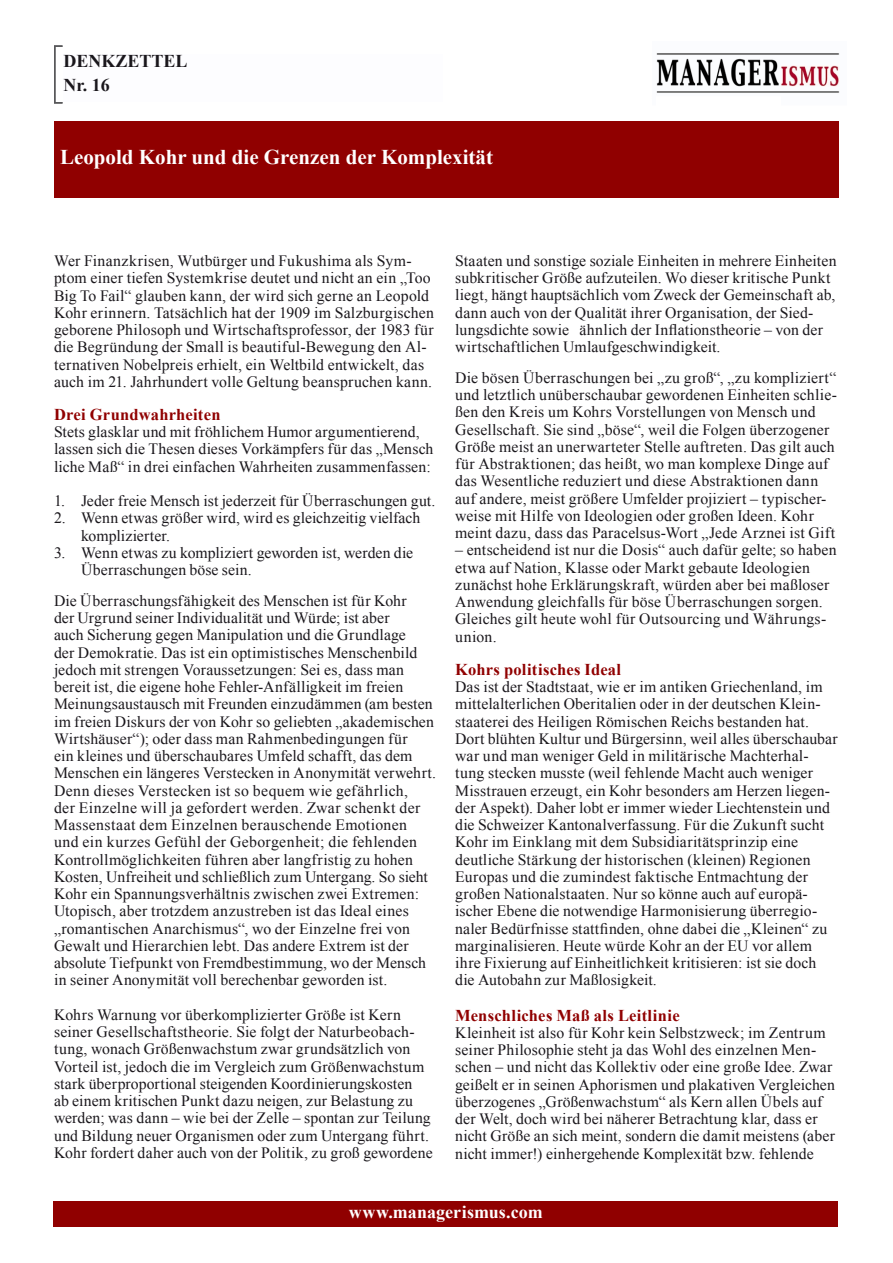
<style>
.page{position:relative;width:893px;height:1263px;background:#fff}
.page>*{position:absolute;margin:0;border:0;box-sizing:border-box;transform-origin:0 0}
.t1{font:700 27px "Times New Roman";color:#fff}
.t2{font:700 21px "Times New Roman";color:#fff}
.t3{font:700 19.5px "Times New Roman";color:#fff}
.t4{font:700 18px/24px "Times New Roman";color:#1a171c}
.t5{font:700 18px "Times New Roman";letter-spacing:.005em;color:#fff}
.t6{font:700 16.5px "Times New Roman";letter-spacing:.015em;color:#900000}
.t7{font:15.75px/17.2px "Times New Roman";letter-spacing:.01em;color:#1a171c}
</style>
<div class="page">
<div style="left:54px;top:121px;width:785px;height:77px;background:#900000"></div>
<div style="left:53px;top:1201px;width:785px;height:25px;background:#900000"></div>
<hr style="left:54px;top:47px;width:2px;height:55px;background:#58585a">
<svg style="left:54px;top:45px;width:9px;height:2px"></svg>
<svg style="left:54px;top:102px;width:9px;height:2px"></svg>
<img style="left:656px;top:53px;width:184px;height:40px">
<p class="t4" style="left:63px;top:48px;width:115px">EINSICH EN</p>
<p class="t4" style="left:63px;top:49px;width:126px">DENKZETTEL<br>Nr. 16</p>
<h1 class="t1" style="left:60px;top:140px;width:351px">Zwei Paradoxien der Führung</h1>
<h2 class="t2" style="left:60px;top:142px;width:434px">Leopold Kohr und die Grenzen der Komplexität</h2>
<p class="t7" style="left:54px;top:252px;width:382px">Wer Finanzkrisen, Wutbürger und Fukushima als Sym&shy;ptom einer tiefen Systemkrise deutet und nicht an ein „Too Big To Fail“ glauben kann, der wird sich gerne an Leopold Kohr erinnern. Tatsächlich hat der 1909 im Salzburgischen geborene Philosoph und Wirtschaftsprofessor, der 1983 für die Begründung der Small is beautiful-Bewegung den Al&shy;ternativen Nobelpreis erhielt, ein Weltbild entwickelt, das auch im 21. Jahrhundert volle Geltung beanspruchen kann.</p>
<p class="t6" style="left:54px;top:403px;width:168px">Drei Grundwahrheiten</p>
<p class="t7" style="left:54px;top:423px;width:381px">Stets glasklar und mit fröhlichem Humor argumentierend, lassen sich die Thesen dieses Vorkämpfers für das „Mensch liche Maß“ in drei einfachen Wahrheiten zusammenfassen:</p>
<p class="t7" style="left:54px;top:492px;width:383px">1. Jeder freie Mensch ist jederzeit für Überraschungen gut.</p>
<p class="t7" style="left:81px;top:509px;width:341px;text-indent:-27px">2. Wenn etwas größer wird, wird es gleichzeitig vielfach komplizierter.</p>
<p class="t7" style="left:81px;top:544px;width:334px;text-indent:-27px">3. Wenn etwas zu kompliziert geworden ist, werden die<br>Überraschungen böse sein.</p>
<p class="t7" style="left:54px;top:592px;width:383px">Die Überraschungsfähigkeit des Menschen ist für Kohr<br>der Urgrund seiner Individualität und Würde; ist aber<br>auch Sicherung gegen Manipulation und die Grundlage<br>der Demokratie. Das ist ein optimistisches Menschenbild jedoch mit strengen Voraussetzungen: Sei es, dass man bereit ist, die eigene hohe Fehler-Anfälligkeit im freien Meinungsaustausch mit Freunden einzudämmen (am besten im freien Diskurs der von Kohr so geliebten „akademischen Wirtshäuser“); oder dass man Rahmenbedingungen für<br>ein kleines und überschaubares Umfeld schafft, das dem Menschen ein längeres Verstecken in Anonymität verwehrt.<br>Denn dieses Verstecken ist so bequem wie gefährlich,<br>der Einzelne will ja gefordert werden. Zwar schenkt der Massenstaat dem Einzelnen berauschende Emotionen<br>und ein kurzes Gefühl der Geborgenheit; die fehlenden Kontrollmöglichkeiten führen aber langfristig zu hohen Kosten, Unfreiheit und schließlich zum Untergang. So sieht Kohr ein Spannungsverhältnis zwischen zwei Extremen:<br>Utopisch, aber trotzdem anzustreben ist das Ideal eines „romantischen Anarchismus“, wo der Einzelne frei von Gewalt und Hierarchien lebt. Das andere Extrem ist der absolute Tiefpunkt von Fremdbestimmung, wo der Mensch in seiner Anonymität voll berechenbar geworden ist.</p>
<p class="t7" style="left:54px;top:1006px;width:380px">Kohrs Warnung vor überkomplizierter Größe ist Kern seiner Gesellschaftstheorie. Sie folgt der Naturbeobach&shy;tung, wonach Größenwachstum zwar grundsätzlich von Vorteil ist, jedoch die im Vergleich zum Größenwachstum stark überproportional steigenden Koordinierungskosten<br>ab einem kritischen Punkt dazu neigen, zur Belastung zu werden; was dann – wie bei der Zelle – spontan zur Teilung und Bildung neuer Organismen oder zum Untergang führt.<br>Kohr fordert daher auch von der Politik, zu groß gewordene</p>
<p class="t7" style="left:455px;top:252px;width:383px">Staaten und sonstige soziale Einheiten in mehrere Einheiten subkritischer Größe aufzuteilen. Wo dieser kritische Punkt liegt, hängt hauptsächlich vom Zweck der Gemeinschaft ab, dann auch von der Qualität ihrer Organisation, der Sied&shy;lungsdichte sowie ähnlich der Inflationstheorie – von der wirtschaftlichen Umlaufgeschwindigkeit.</p>
<p class="t7" style="left:455px;top:369px;width:383px">Die bösen Überraschungen bei „zu groß“, „zu kompliziert“ und letztlich unüberschaubar gewordenen Einheiten schlie&shy;ßen den Kreis um Kohrs Vorstellungen von Mensch und Gesellschaft. Sie sind „böse“, weil die Folgen überzogener Größe meist an unerwarteter Stelle auftreten. Das gilt auch für Abstraktionen; das heißt, wo man komplexe Dinge auf das Wesentliche reduziert und diese Abstraktionen dann auf andere, meist größere Umfelder projiziert – typischer&shy;weise mit Hilfe von Ideologien oder großen Ideen. Kohr meint dazu, dass das Paracelsus-Wort „Jede Arznei ist Gift</p>
<p class="t7" style="left:455px;top:541px;width:383px">– entscheidend ist nur die Dosis“ auch dafür gelte; so haben etwa auf Nation, Klasse oder Markt gebaute Ideologien zunächst hohe Erklärungskraft, würden aber bei maßloser Anwendung gleichfalls für böse Überraschungen sorgen.<br>Gleiches gilt heute wohl für Outsourcing und Währungs&shy;union.</p>
<p class="t6" style="left:455px;top:658px;width:168px">Kohrs politisches Ideal</p>
<p class="t7" style="left:455px;top:678px;width:384px">Das ist der Stadtstaat, wie er im antiken Griechenland, im mittelalterlichen Oberitalien oder in der deutschen Klein&shy;staaterei des Heiligen Römischen Reichs bestanden hat.<br>Dort blühten Kultur und Bürgersinn, weil alles überschaubar war und man weniger Geld in militärische Machterhal&shy;tung stecken musste (weil fehlende Macht auch weniger Misstrauen erzeugt, ein Kohr besonders am Herzen liegen&shy;der Aspekt). Daher lobt er immer wieder Liechtenstein und die Schweizer Kantonalverfassung. Für die Zukunft sucht Kohr im Einklang mit dem Subsidiaritätsprinzip eine deutliche Stärkung der historischen (kleinen) Regionen Europas und die zumindest faktische Entmachtung der großen Nationalstaaten. Nur so könne auch auf europä&shy;ischer Ebene die notwendige Harmonisierung überregio&shy;naler Bedürfnisse stattfinden, ohne dabei die „Kleinen“ zu marginalisieren. Heute würde Kohr an der EU vor allem ihre Fixierung auf Einheitlichkeit kritisieren: ist sie doch die Autobahn zur Maßlosigkeit.</p>
<p class="t6" style="left:455px;top:1004px;width:226px">Menschliches Maß als Leitlinie</p>
<p class="t7" style="left:455px;top:1024px;width:381px">Kleinheit ist also für Kohr kein Selbstzweck; im Zentrum seiner Philosophie steht ja das Wohl des einzelnen Men&shy;schen – und nicht das Kollektiv oder eine große Idee. Zwar geißelt er in seinen Aphorismen und plakativen Vergleichen überzogenes „Größenwachstum“ als Kern allen Übels auf der Welt, doch wird bei näherer Betrachtung klar, dass er nicht Größe an sich meint, sondern die damit meistens (aber nicht immer!) einhergehende Komplexität bzw. fehlende</p>
<p class="t3" style="left:342px;top:1199px;width:208px">www.managerismus.com</p>
<p class="t5" style="left:349px;top:1199px;width:195px">www.managerismus.com</p>
</div>
